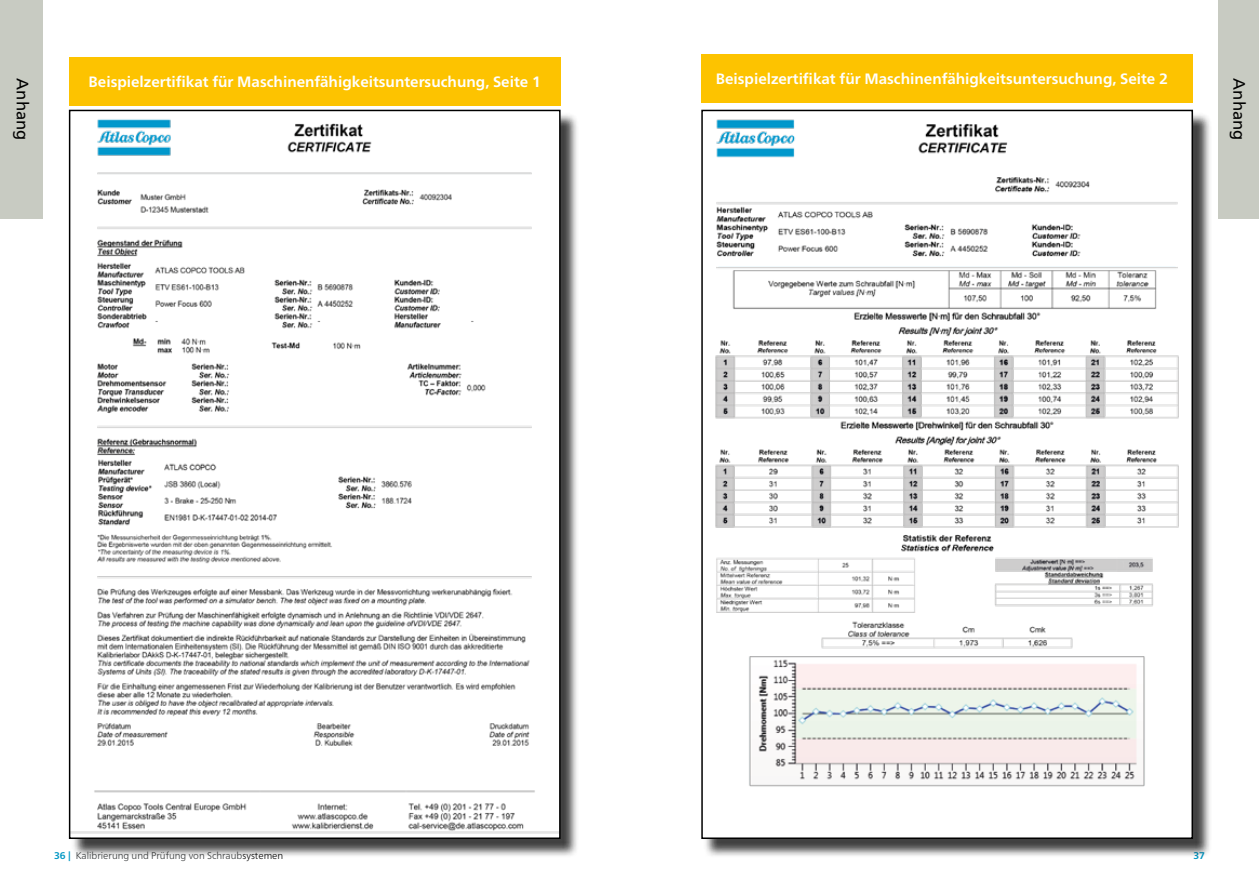
<style>
.page{position:relative;width:1259px;height:893px;background:#fff}
.page>*{position:absolute;margin:0;border:0;box-sizing:border-box;transform-origin:0 0}
.t1{font:16.5px "Neue Frutiger World";color:#000}
.t2{font:700 15px "Neue Frutiger World";color:#fff}
.t3{font:300 9.75px "Neue Frutiger World";color:#373a3b}
.t4{font:700 9.75px "Neue Frutiger World";color:#0097c4}
.s1{font-weight:700;color:#0097c4}
.s2{color:#000}
</style>
<div class="page">
<div style="left:71px;top:112px;width:508px;height:746px;background:#000;opacity:.75"></div>
<img style="left:72px;top:113px;width:485px;height:723px">
<div style="left:69px;top:110px;width:491px;height:729px;border:2px solid #000"></div>
<div style="left:69px;top:57px;width:491px;height:49px;background:#fdc300"></div>
<div style="left:0;top:0;width:42px;height:218px;background:#c8cbc2"></div>
<div style="left:701px;top:54px;width:492px;height:48px;background:#fdc300"></div>
<div style="left:703px;top:112px;width:508px;height:746px;background:#000;opacity:.75"></div>
<img style="left:704px;top:113px;width:486px;height:723px">
<div style="left:701px;top:110px;width:492px;height:729px;border:2px solid #000"></div>
<div style="left:1218px;top:0;width:41px;height:218px;background:#c8cbc2"></div>
<p class="t1" style="left:36px;top:78px;width:64px;rotate:90deg">Anhang</p>
<p class="t2" style="left:715px;top:65px;width:454px">Beispielzertifikat für Maschinenfähigkeitsuntersuchung, Seite 2</p>
<p class="t1" style="left:1252px;top:78px;width:64px;rotate:90deg">Anhang</p>
<p class="t2" style="left:89px;top:69px;width:454px">Beispielzertifikat für Maschinenfähigkeitsuntersuchung, Seite 1</p>
<p class="t3" style="left:54px;top:847px;width:231px"><span class="s1">36 |</span> Kalibrierung und Prüfung von Schraub<span class="s2">systemen</span></p>
<p class="t4" style="left:1193px;top:846px;width:13px">37</p>
</div>
